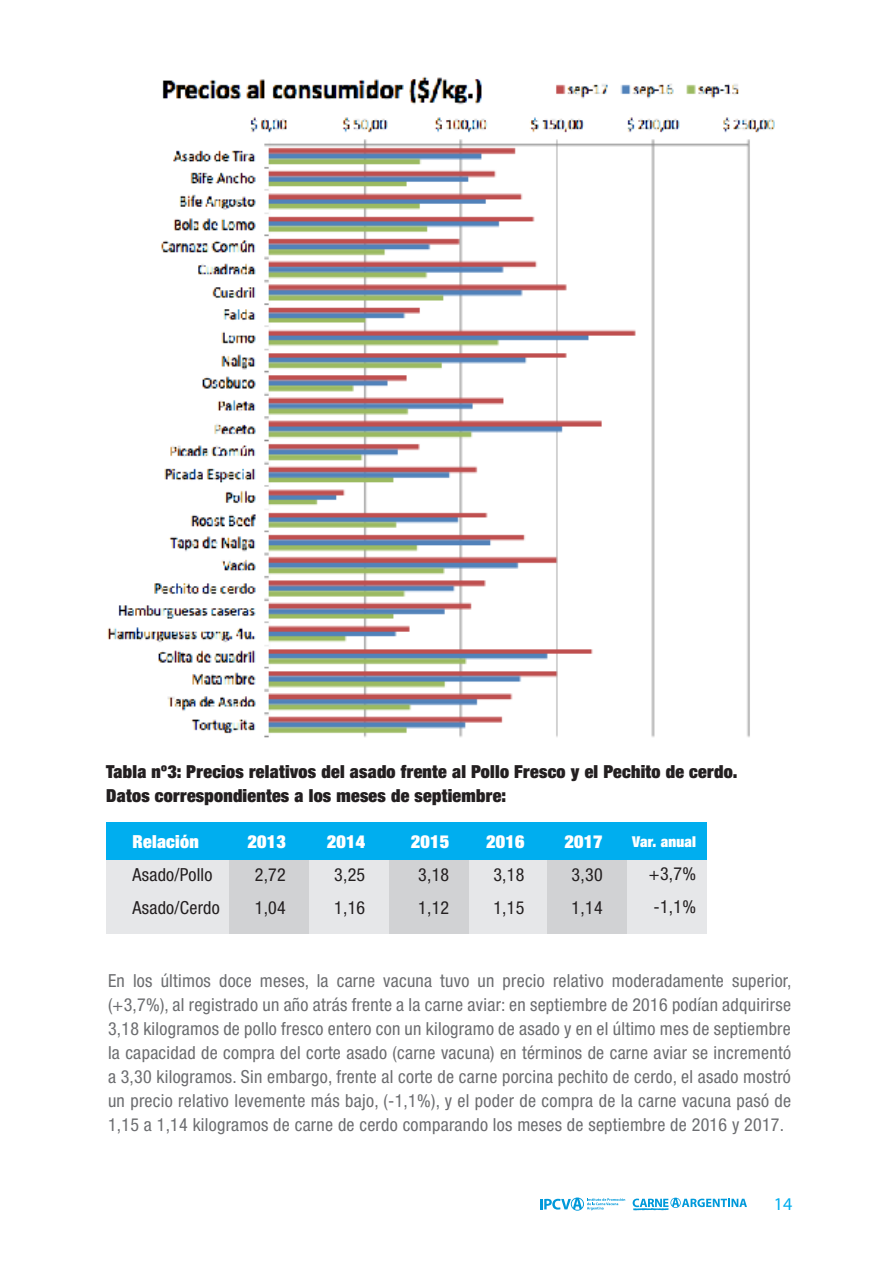
<style>
.page{position:relative;width:893px;height:1263px;background:#fff}
.page>*{position:absolute;margin:0;border:0;box-sizing:border-box;transform-origin:0 0}
.t1{font:condensed 18px/24px "Helvetica Neue";letter-spacing:.015em;color:#6c6d70;text-align:justify}
.t2{font:900 expanded 18px "Helvetica Neue";letter-spacing:.015em;color:#231f20}
.t3{font:condensed 18px "Helvetica Neue";letter-spacing:.015em;color:#231f20}
.t4{font:900 expanded 18px "Helvetica Neue";letter-spacing:.015em;color:#fff}
.t5{font:18px "Myriad Pro";color:#00aeef}
.t6{font:900 expanded 15px "Helvetica Neue";letter-spacing:.015em;color:#fff}
</style>
<div class="page">
<svg style="left:633px;top:1198px;width:114px;height:12px"></svg>
<svg style="left:540px;top:1197px;width:85px;height:14px"></svg>
<img style="left:107px;top:76px;width:668px;height:662px">
<div style="left:106px;top:858px;width:124px;height:76px;background:#e6e7e9"></div>
<div style="left:309px;top:858px;width:80px;height:76px;background:#e6e7e9"></div>
<div style="left:627px;top:858px;width:80px;height:76px;background:#e6e7e9"></div>
<div style="left:469px;top:858px;width:80px;height:76px;background:#e6e7e9"></div>
<div style="left:230px;top:858px;width:79px;height:76px;background:#d1d2d4"></div>
<div style="left:547px;top:858px;width:80px;height:76px;background:#d1d2d4"></div>
<div style="left:389px;top:858px;width:80px;height:76px;background:#d1d2d4"></div>
<div style="left:106px;top:822px;width:601px;height:38px;background:#00aeef"></div>
<p class="t2" style="left:106px;top:760px;width:633px">Tabla nº3: Precios relativos del asado frente al Pollo Fresco y el Pechito de cerdo.</p>
<p class="t2" style="left:106px;top:784px;width:401px">Datos correspondientes a los meses de septiembre:</p>
<p class="t4" style="left:133px;top:830px;width:68px">Relación</p>
<p class="t3" style="left:133px;top:864px;width:82px">Asado/Pollo</p>
<p class="t3" style="left:133px;top:897px;width:89px">Asado/Cerdo</p>
<p class="t4" style="left:248px;top:830px;width:40px">2013</p>
<p class="t3" style="left:255px;top:864px;width:33px">2,72</p>
<p class="t3" style="left:255px;top:897px;width:33px">1,04</p>
<p class="t4" style="left:327px;top:830px;width:40px">2014</p>
<p class="t3" style="left:334px;top:864px;width:33px">3,25</p>
<p class="t3" style="left:334px;top:897px;width:33px">1,16</p>
<p class="t4" style="left:411px;top:830px;width:40px">2015</p>
<p class="t3" style="left:418px;top:864px;width:33px">3,18</p>
<p class="t3" style="left:418px;top:897px;width:33px">1,12</p>
<p class="t4" style="left:486px;top:830px;width:40px">2016</p>
<p class="t3" style="left:493px;top:864px;width:33px">3,18</p>
<p class="t3" style="left:493px;top:897px;width:33px">1,15</p>
<p class="t4" style="left:564px;top:830px;width:40px">2017</p>
<p class="t3" style="left:572px;top:864px;width:33px">3,30</p>
<p class="t3" style="left:572px;top:897px;width:33px">1,14</p>
<p class="t6" style="left:632px;top:832px;width:65px">Var. anual</p>
<p class="t3" style="left:649px;top:864px;width:49px">+3,7%</p>
<p class="t3" style="left:653px;top:897px;width:44px">-1,1%</p>
<p class="t1" style="left:108px;top:968px;width:685px">En los últimos doce meses, la carne vacuna tuvo un precio relativo moderadamente superior, (+3,7%), al registrado un año atrás frente a la carne aviar: en septiembre de 2016 podían adquirirse 3,18 kilogramos de pollo fresco entero con un kilogramo de asado y en el último mes de septiembre la capacidad de compra del corte asado (carne vacuna) en términos de carne aviar se incrementó a 3,30 kilogramos. Sin embargo, frente al corte de carne porcina pechito de cerdo, el asado mostró un precio relativo levemente más bajo, (-1,1%), y el poder de compra de la carne vacuna pasó de 1,15 a 1,14 kilogramos de carne de cerdo comparando los meses de septiembre de 2016 y 2017.</p>
<p class="t5" style="left:774px;top:1193px;width:20px">14</p>
</div>
